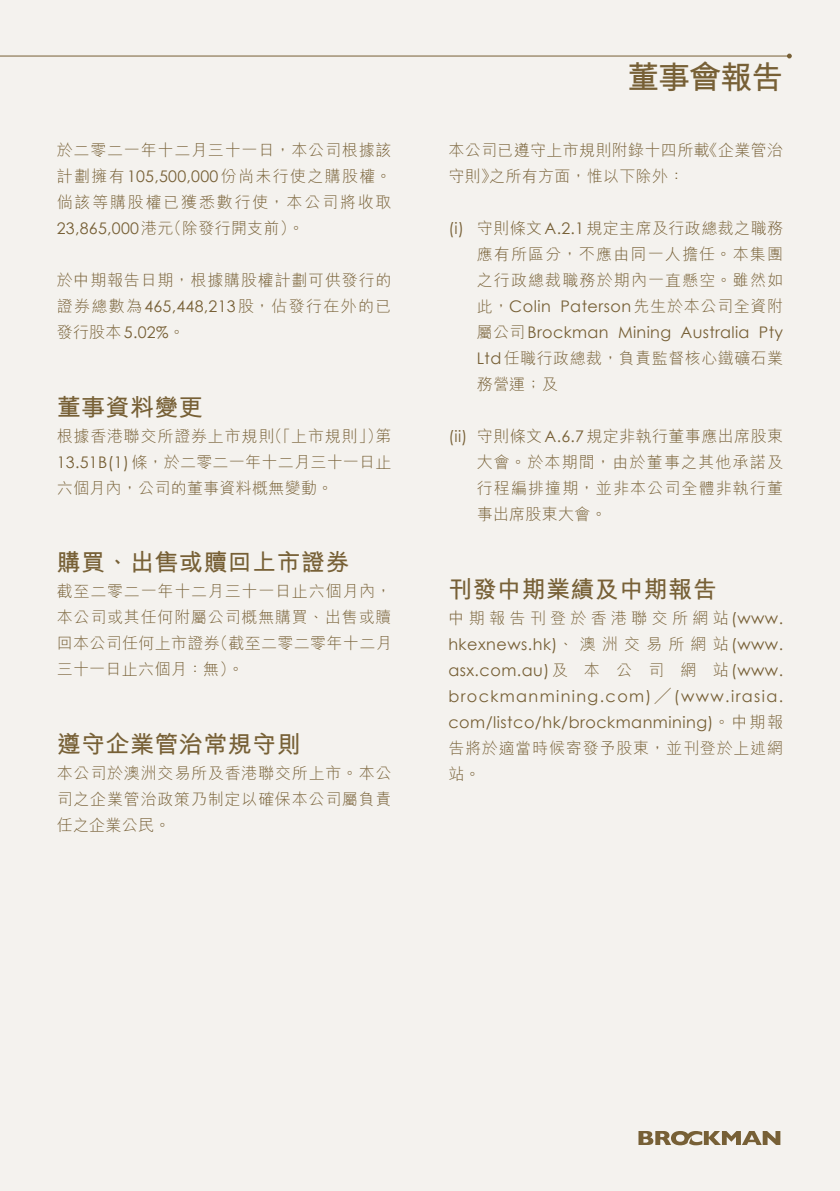
<style>
.page{position:relative;width:840px;height:1191px;background:#fff}
.page>*{position:absolute;margin:0;border:0;box-sizing:border-box;transform-origin:0 0}
.t1{font:700 32px "M Hei HK";letter-spacing:-.035em;color:#776036}
.t2{font:700 24px "M Hei HK";letter-spacing:.015em;color:#776036}
.t3{font:300 16px/26px "M Hei HK";letter-spacing:.05em;color:#776036;text-align:justify}
.t4{font:16px/26px "Century Gothic";letter-spacing:.03em;color:#776036;text-align:justify}
.t5{font:300 16px/26px "M Hei HK";letter-spacing:.015em;color:#776036}
.t6{font:300 16px/26px "M Hei HK";letter-spacing:.07em;color:#776036;text-align:right}
.t7{font:300 16px/26px "M Hei HK";letter-spacing:.02em;color:#776036}
.t8{font:300 16px "M Hei HK";letter-spacing:.025em;color:#776036}
.t9{font:300 16px "M Hei HK";letter-spacing:.08em;color:#776036}
.t10{font:300 16px/26px "M Hei HK";letter-spacing:.03em;color:#776036}
.t11{font:300 16px "M Hei HK";letter-spacing:.11em;color:#776036}
.t12{font:300 16px "M Hei HK";letter-spacing:.27em;color:#776036}
.s1{font-family:"Century Gothic";font-weight:400}
.s2{font-family:"M Hei HK";font-weight:300}
</style>
<div class="page">
<div style="left:0;top:0;width:839px;height:1191px;background:#f4f2ee"></div>
<svg style="left:638px;top:1131px;width:142px;height:14px"></svg>
<hr style="left:0;top:56px;width:789px;height:1px;background:#776036">
<svg style="left:786px;top:54px;width:5px;height:4px"></svg>
<p class="t3" style="left:57px;top:137px;width:336px">於二零二一年十二月三十一日，本公司根據該</p>
<p class="t9" style="left:57px;top:168px;width:336px">計劃擁有<span class="s1">105,500,000</span>份尚未行使之購股權。</p>
<p class="t11" style="left:57px;top:194px;width:336px">倘該等購股權已獲悉數行使，本公司將收取</p>
<p class="t3" style="left:166px;top:215px;width:140px">（除發行開支前。(</p>
<p class="t4" style="left:57px;top:215px;width:118px">23,865,000<span class="s2">港元</span></p>
<p class="t3" style="left:57px;top:267px;width:336px">於中期報告日期，根據購股權計劃可供發行的證券總數為<span class="s1">465,448,213</span>股，佔發行在外的已發行股本<span class="s1">5.02%</span>。</p>
<h2 class="t2" style="left:57px;top:389px;width:148px">董事資料變更</h2>
<p class="t3" style="left:266px;top:422px;width:117px">（「上市規則」）</p>
<p class="t3" style="left:375px;top:422px;width:17px">第</p>
<p class="t5" style="left:57px;top:422px;width:336px">根據香港聯交所證券上市規則<br><span class="s1">13.51B</span> 條<span class="s1">)1(</span> ，於二零二一年十二月三十一日止六個月內，公司的董事資料概無變動。</p>
<h2 class="t2" style="left:57px;top:545px;width:294px">購買、出售或贖回上市證券</h2>
<p class="t3" style="left:57px;top:578px;width:336px;text-align:right">截至二零二一年十二月三十一日止六個月內，本公司或其任何附屬公司概無購買、出售或贖（截至二零二零年十二月</p>
<p class="t7" style="left:57px;top:630px;width:188px">回本公司任何上市證券<br>三十一日止六個月：無。(</p>
<h2 class="t2" style="left:57px;top:726px;width:245px">遵守企業管治常規守則</h2>
<p class="t3" style="left:57px;top:759px;width:336px">本公司於澳洲交易所及香港聯交所上市。本公司之企業管治政策乃制定以確保本公司屬負責任之企業公民。</p>
<h1 class="t1" style="left:627px;top:54px;width:157px">董事會報告</h1>
<p class="t7" style="left:489px;top:137px;width:222px;text-indent:-41px">本公司已遵守上市規則附錄十四所載之所有方面，惟以下除外：</p>
<p class="t3" style="left:701px;top:137px;width:83px">《企業管治</p>
<p class="t3" style="left:448px;top:163px;width:50px">守則》</p>
<p class="t8" style="left:476px;top:220px;width:308px">守則條文<span class="s1">A.2.1</span>規定主席及行政總裁之職務</p>
<p class="t4" style="left:448px;top:215px;width:17px">i( )</p>
<p class="t4" style="left:448px;top:423px;width:21px">(ii)</p>
<p class="t6" style="left:476px;top:241px;width:308px">應有所區分，不應由同一人擔任。本集團之行政總裁職務於期內一直懸空。雖然如<br><span class="s1">Paterson</span>先生於本公司全資附</p>
<p class="t4" style="left:476px;top:293px;width:76px"><span class="s2">此，</span>Colin</p>
<p class="t4" style="left:476px;top:319px;width:133px"><span class="s2">屬公司</span>Brockman</p>
<p class="t10" style="left:476px;top:345px;width:308px"><span class="s1">Ltd</span>任職行政總裁，負責監督核心鐵礦石業務營運；及</p>
<p class="t8" style="left:476px;top:428px;width:308px">守則條文<span class="s1">A.6.7</span>規定非執行董事應出席股東</p>
<p class="t4" style="left:617px;top:319px;width:55px">Mining</p>
<p class="t4" style="left:680px;top:319px;width:70px">Australia</p>
<p class="t4" style="left:758px;top:319px;width:26px">Pty</p>
<p class="t3" style="left:476px;top:449px;width:308px">大會。於本期間，由於董事之其他承諾及行程編排撞期，並非本公司全體非執行董事出席股東大會。</p>
<h2 class="t2" style="left:448px;top:571px;width:270px">刊發中期業績及中期報告</h2>
<p class="t12" style="left:448px;top:609px;width:336px">中期報告刊登於香港聯交所網站<span class="s1">(www.</span></p>
<p class="t4" style="left:448px;top:631px;width:336px">hkexnews.hk)<span class="s2">、澳洲交易所網站</span>(www. asx.com.au)<span class="s2">及 本 公 司 網 站</span>(www. brockmanmining.com) <span class="s2">╱</span> (www.irasia. com/listco/hk/brockmanmining)<span class="s2">。中期報</span></p>
<p class="t3" style="left:448px;top:734px;width:336px">告將於適當時候寄發予股東，並刊登於上述網站。</p>
</div>
